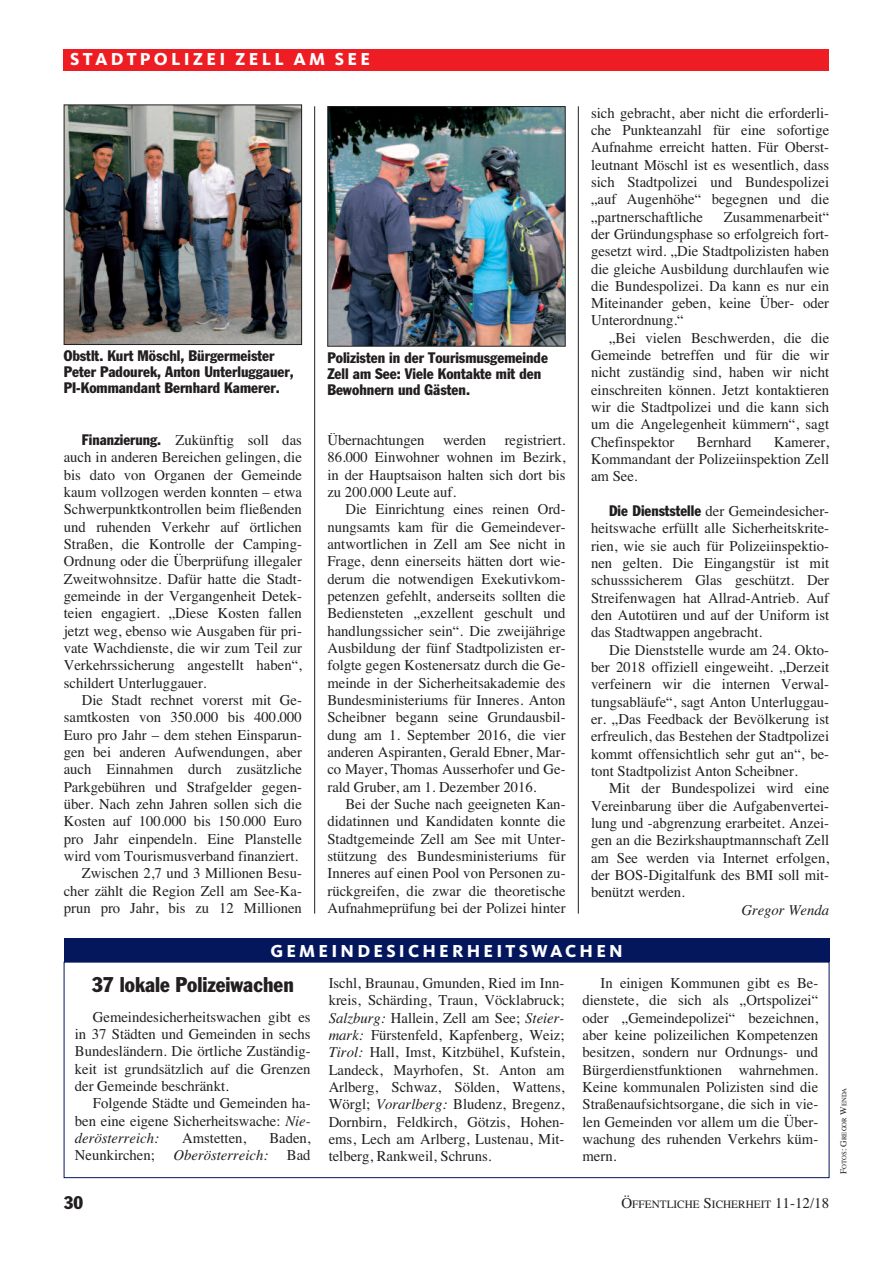
<style>
.page{position:relative;width:893px;height:1263px;background:#fff}
.page>*{position:absolute;margin:0;border:0;box-sizing:border-box;transform-origin:0 0}
.t1{font:condensed 21px "Franklin Gothic";color:#231f20}
.t2{font:800 18px "Kievit";letter-spacing:.175em;color:#fff}
.t3{font:condensed 18px "Franklin Gothic";color:#231f20}
.t4{font:15px/17.2px "Times";color:#231f20;text-align:justify}
.t5{font:condensed 15px/15.8px "Franklin Gothic";color:#231f20}
.t6{font:italic 15px "Times";color:#231f20}
.t7{font:11.25px "Times";color:#231f20}
.t8{font:6.75px "Times";color:#231f20}
.s1{font-family:"Franklin Gothic";font-stretch:condensed}
.s2{font-style:italic}
.s3{font-size:15px}
.s4{font-size:9px}
</style>
<div class="page">
<hr style="left:314px;top:106px;width:1px;height:807px;background:#231f20">
<hr style="left:578px;top:106px;width:1px;height:807px;background:#231f20">
<div style="left:64px;top:49px;width:765px;height:21px;background:#ee1d23"></div>
<div style="left:64px;top:962px;width:765px;height:216px;border:1px solid #04175c"></div>
<div style="left:64px;top:938px;width:765px;height:24px;background:#04175c"></div>
<img style="left:329px;top:108px;width:235px;height:237px">
<div style="left:327px;top:106px;width:239px;height:241px;border:1px solid #231f20"></div>
<img style="left:66px;top:107px;width:234px;height:236px">
<div style="left:64px;top:105px;width:238px;height:240px;border:1px solid #231f20"></div>
<p class="t2" style="left:70px;top:53px;width:301px">STADTPOLIZEI ZELL AM SEE</p>
<p class="t5" style="left:64px;top:349px;width:232px">Obstlt. Kurt Möschl, Bürgermeister<br>Peter Padourek, Anton Unterluggauer,<br>PI-Kommandant Bernhard Kamerer.</p>
<p class="t4" style="left:64px;top:431px;width:240px;text-indent:18px"><span class="s1">Finanzierung.</span> Zukünftig soll das auch in anderen Bereichen gelingen, die bis dato von Organen der Gemeinde kaum vollzogen werden konnten – etwa Schwerpunktkontrollen beim fließenden und ruhenden Verkehr auf örtlichen Straßen, die Kontrolle der Camping-Ordnung oder die Überprüfung illegaler Zweitwohnsitze. Dafür hatte die Stadt&shy;gemeinde in der Vergangenheit Detek&shy;teien engagiert. „Diese Kosten fallen jetzt weg, ebenso wie Ausgaben für pri&shy;vate Wachdienste, die wir zum Teil zur Verkehrssicherung angestellt haben“, schildert Unterluggauer.</p>
<p class="t4" style="left:64px;top:691px;width:240px;text-align:right">Die Stadt rechnet vorerst mit Ge&shy;samtkosten von 350.000 bis 400.000<br>Euro pro Jahr – dem stehen Einsparun&shy;gen bei anderen Aufwendungen, aber auch Einnahmen durch zusätzliche Parkgebühren und Strafgelder gegen&shy;über. Nach zehn Jahren sollen sich die Kosten auf 100.000 bis 150.000 Euro pro Jahr einpendeln. Eine Planstelle wird vom Tourismusverband finanziert.<br>Zwischen 2,7 und 3 Millionen Besu&shy;cher zählt die Region Zell am See-Ka&shy;prun pro Jahr, bis zu 12 Millionen</p>
<p class="t5" style="left:327px;top:351px;width:222px">Polizisten in der Tourismusgemeinde<br>Zell am See: Viele Kontakte mit den<br>Bewohnern und Gästen.</p>
<p class="t4" style="left:327px;top:431px;width:240px">Übernachtungen werden registriert.<br>86.000 Einwohner wohnen im Bezirk, in der Hauptsaison halten sich dort bis zu 200.000 Leute auf.</p>
<p class="t4" style="left:327px;top:500px;width:240px;text-indent:18px">Die Einrichtung eines reinen Ord&shy;nungsamts kam für die Gemeindever&shy;antwortlichen in Zell am See nicht in Frage, denn einerseits hätten dort wie&shy;derum die notwendigen Exekutivkom&shy;petenzen gefehlt, anderseits sollten die Bediensteten „exzellent geschult und handlungssicher sein“. Die zweijährige Ausbildung der fünf Stadtpolizisten er&shy;folgte gegen Kostenersatz durch die Ge&shy;meinde in der Sicherheitsakademie des Bundesministeriums für Inneres. Anton Scheibner begann seine Grundausbil&shy;dung am 1. September 2016, die vier anderen Aspiranten, Gerald Ebner, Mar&shy;co Mayer, Thomas Ausserhofer und Ge&shy;rald Gruber, am 1. Dezember 2016.</p>
<p class="t4" style="left:327px;top:795px;width:240px;text-indent:18px">Bei der Suche nach geeigneten Kan&shy;didatinnen und Kandidaten konnte die Stadtgemeinde Zell am See mit Unter&shy;stützung des Bundesministeriums für Inneres auf einen Pool von Personen zu&shy;rückgreifen, die zwar die theoretische Aufnahmeprüfung bei der Polizei hinter</p>
<p class="t4" style="left:591px;top:104px;width:240px">sich gebracht, aber nicht die erforderli&shy;che Punkteanzahl für eine sofortige Aufnahme erreicht hatten. Für Oberst&shy;leutnant Möschl ist es wesentlich, dass sich Stadtpolizei und Bundespolizei „auf Augenhöhe“ begegnen und die „partnerschaftliche</p>
<p class="t4" style="left:591px;top:208px;width:240px;text-indent:133px">Zusammenarbeit“ der Gründungsphase so erfolgreich fort&shy;gesetzt wird. „Die Stadtpolizisten haben die gleiche Ausbildung durchlaufen wie die Bundespolizei. Da kann es nur ein Miteinander geben, keine Über- oder Unterordnung.“</p>
<p class="t4" style="left:591px;top:329px;width:240px;text-indent:18px">„Bei vielen Beschwerden, die die Gemeinde betreffen und für die wir nicht zuständig sind, haben wir nicht einschreiten können. Jetzt kontaktieren wir die Stadtpolizei und die kann sich um die Angelegenheit kümmern“, sagt Chefinspektor</p>
<p class="t4" style="left:697px;top:433px;width:56px">Bernhard</p>
<p class="t4" style="left:591px;top:433px;width:240px;text-indent:183px">Kamerer, Kommandant der Polizeiinspektion Zell am See.</p>
<p class="t4" style="left:591px;top:502px;width:240px;text-indent:18px"><span class="s1">Die Dienststelle</span> der Gemeindesicher&shy;heitswache erfüllt alle Sicherheitskrite&shy;rien, wie sie auch für Polizeiinspektio&shy;nen gelten. Die Eingangstür ist mit schusssicherem Glas geschützt. Der Streifenwagen hat Allrad-Antrieb. Auf den Autotüren und auf der Uniform ist das Stadtwappen angebracht.</p>
<p class="t4" style="left:591px;top:641px;width:240px;text-indent:18px">Die Dienststelle wurde am 24. Okto&shy;ber 2018 offiziell eingeweiht. „Derzeit verfeinern wir die internen Verwal&shy;tungsabläufe“, sagt Anton Unterluggau&shy;er. „Das Feedback der Bevölkerung ist erfreulich, das Bestehen der Stadtpolizei kommt offensichtlich sehr gut an“, be&shy;tont Stadtpolizist Anton Scheibner.</p>
<p class="t4" style="left:591px;top:779px;width:240px;text-indent:18px">Mit der Bundespolizei wird eine Vereinbarung über die Aufgabenvertei&shy;lung und -abgrenzung erarbeitet. Anzei&shy;gen an die Bezirkshauptmannschaft Zell am See werden via Internet erfolgen, der BOS-Digitalfunk des BMI soll mit&shy;benützt werden.</p>
<p class="t6" style="left:741px;top:901px;width:89px">Gregor Wenda</p>
<p class="t2" style="left:270px;top:945px;width:354px">GEMEINDESICHERHEITSWACHEN</p>
<h1 class="t1" style="left:92px;top:977px;width:204px">37 lokale Polizeiwachen</h1>
<p class="t4" style="left:75px;top:1008px;width:237px;text-indent:18px">Gemeindesicherheitswachen gibt es in 37 Städten und Gemeinden in sechs Bundesländern. Die örtliche Zuständig&shy;keit ist grundsätzlich auf die Grenzen der Gemeinde beschränkt.</p>
<p class="t4" style="left:75px;top:1094px;width:237px;text-indent:18px">Folgende Städte und Gemeinden ha&shy;ben eine eigene Sicherheitswache: <span class="s2">Nie&shy;derösterreich:</span></p>
<p class="t4" style="left:75px;top:1129px;width:237px;text-align:right">Baden,<br>Neunkirchen; <span class="s2">Oberösterreich:</span> Bad</p>
<p class="t4" style="left:182px;top:1129px;width:66px">Amstetten,</p>
<p class="t4" style="left:329px;top:974px;width:237px">Ischl, Braunau, Gmunden, Ried im Inn&shy;kreis, Schärding, Traun, Vöcklabruck; <span class="s2">Salzburg:</span> Hallein, Zell am See; <span class="s2">Steier&shy;mark:</span> Fürstenfeld, Kapfenberg, Weiz; <span class="s2">Tirol:</span> Hall, Imst, Kitzbühel, Kufstein, Landeck, Mayrhofen, St. Anton am Arlberg, Schwaz, Sölden, Wattens, Wörgl; <span class="s2">Vorarlberg:</span> Bludenz, Bregenz, Dornbirn, Feldkirch, Götzis, Hohen&shy;ems, Lech am Arlberg, Lustenau, Mit&shy;telberg, Rankweil, Schruns.</p>
<p class="t4" style="left:582px;top:974px;width:237px;text-indent:18px">In einigen Kommunen gibt es Be&shy;dienstete, die sich als „Ortspolizei“ oder „Gemeindepolizei“ bezeichnen, aber keine polizeilichen Kompetenzen besitzen, sondern nur Ordnungs- und Bürgerdienstfunktionen wahrnehmen.<br>Keine kommunalen Polizisten sind die Straßenaufsichtsorgane, die sich in vie&shy;len Gemeinden vor allem um die Über&shy;wachung des ruhenden Verkehrs küm&shy;mern.</p>
<p class="t3" style="left:64px;top:1196px;width:21px">30</p>
<p class="t7" style="left:621px;top:1198px;width:209px"><span class="s3">Ö</span>FFENTLICHE <span class="s3">S</span>ICHERHEIT <span class="s3">11-12/18</span></p>
<p class="t8" style="left:840px;top:1174px;width:88px;rotate:-90deg"><span class="s4">F</span>OTOS<span class="s4">: G</span>REGOR <span class="s4">W</span>ENDA</p>
</div>
